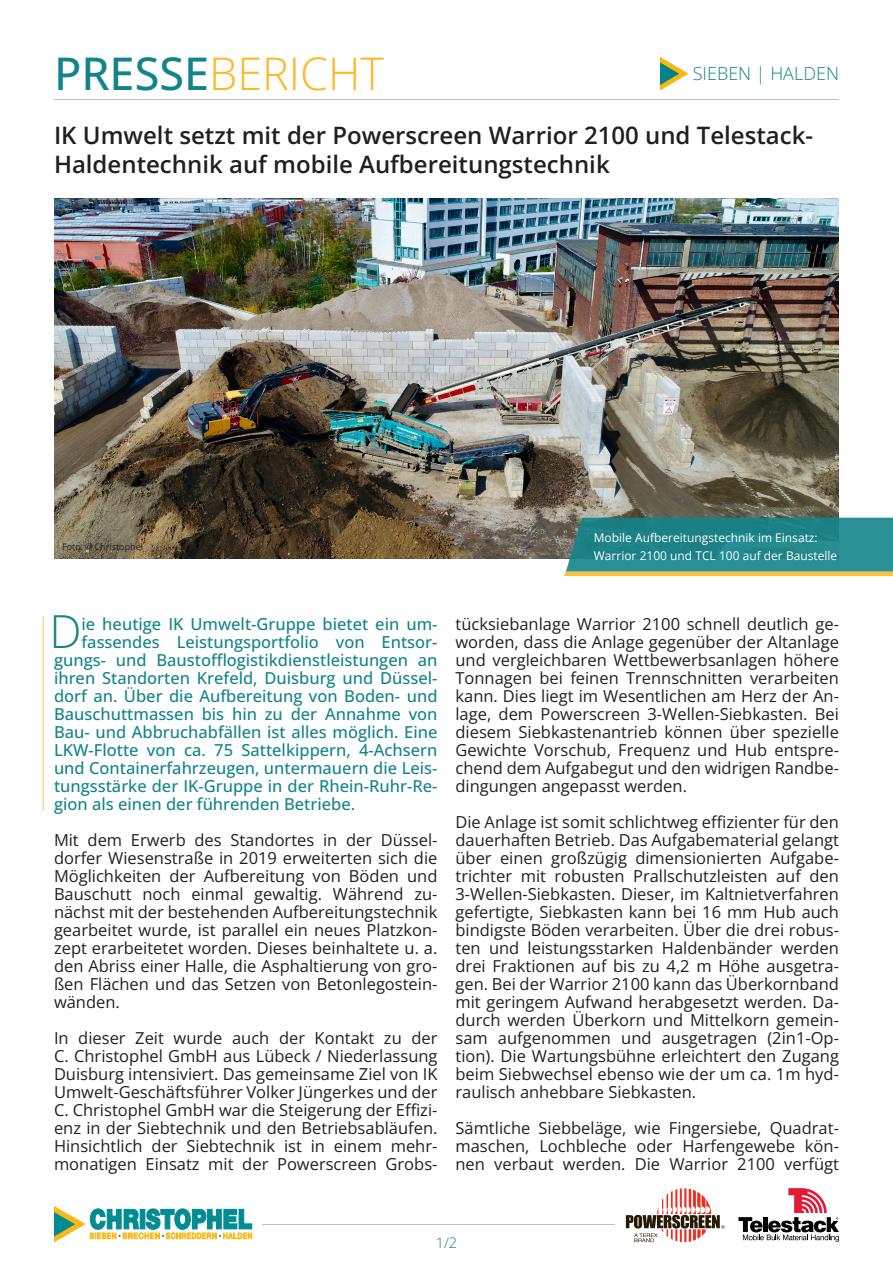
<style>
.page{position:relative;width:893px;height:1263px;background:#fff}
.page>*{position:absolute;margin:0;border:0;box-sizing:border-box;transform-origin:0 0}
.Teaser{font:300 45.45px "Open Sans";color:#13848a}
.t1{font:300 45px "Open Sans";color:#fcb828}
.Titel{font:600 24px/28.5px "Open Sans";color:#231f20}
.Bereiche{font:300 18px "Open Sans";color:#13848a}
.Fließtext{font:16.5px/18px "Open Sans";color:#231f20;text-align:justify}
.Teaser-2{font:500 16.5px "Open Sans";color:#13848a}
.t2{font:300 14.55px "Open Sans";color:#13848a}
.Bildunterschrift{font:12px "Open Sans";color:#fff}
.Foto_Copyright_schwarz{font:9px "Open Sans";color:#231f20}
.s1{font-weight:500;color:#13848a}
</style>
<div class="page">
<hr style="left:54px;top:99px;width:785px;height:1px;background:#c1c1b7">
<hr style="left:263px;top:1224px;width:352px;height:1px;background:#c1c1b7">
<svg style="left:626px;top:1188px;width:99px;height:54px"></svg>
<svg style="left:54px;top:1206px;width:198px;height:36px"></svg>
<svg style="left:738px;top:1188px;width:101px;height:54px"></svg>
<img style="left:54px;top:198px;width:785px;height:360px">
<svg style="left:564px;top:518px;width:329px;height:58px;background:#358b85"></svg>
<hr style="left:43px;top:616px;width:1px;height:194px;background:#fed68d">
<img style="left:660px;top:58px;width:28px;height:32px">
<h2 class="t1" style="left:54px;top:43px;width:332px"><span class="s1">PRESSE</span>BERICHT</h2>
<p class="Bereiche" style="left:693px;top:61px;width:148px">SIEBEN | HALDEN</p>
<p class="Titel" style="left:54px;top:121px;width:761px">IK Umwelt setzt mit der Powerscreen Warrior 2100 und Telestack-<br>Haldentechnik auf mobile Aufbereitungstechnik</p>
<p class="Foto_Copyright_schwarz" style="left:62px;top:540px;width:82px">Foto: © Christophel</p>
<p class="Bildunterschrift" style="left:594px;top:530px;width:225px">Mobile Aufbereitungstechnik im Einsatz:</p>
<p class="Bildunterschrift" style="left:594px;top:548px;width:245px">Warrior 2100 und TCL 100 auf der Baustelle</p>
<p class="Teaser" style="left:49px;top:600px;width:34px">D</p>
<p class="Teaser-2" style="left:82px;top:613px;width:357px">ie heutige IK Umwelt-Gruppe bietet ein um-</p>
<p class="Teaser-2" style="left:82px;top:631px;width:357px">fassendes Leistungsportfolio von Entsor-</p>
<p class="Teaser-2" style="left:54px;top:649px;width:385px">gungs- und Baustofflogistikdienstleistungen an</p>
<p class="Teaser-2" style="left:54px;top:667px;width:385px">ihren Standorten Krefeld, Duisburg und Düssel-</p>
<p class="Teaser-2" style="left:54px;top:685px;width:385px">dorf an. Über die Aufbereitung von Boden- und</p>
<p class="Teaser-2" style="left:54px;top:703px;width:385px">Bauschuttmassen bis hin zu der Annahme von</p>
<p class="Teaser-2" style="left:54px;top:721px;width:385px">Bau- und Abbruchabfällen ist alles möglich. Eine</p>
<p class="Teaser-2" style="left:54px;top:739px;width:385px">LKW-Flotte von ca. 75 Sattelkippern, 4-Achsern</p>
<p class="Teaser-2" style="left:54px;top:757px;width:385px">und Containerfahrzeugen, untermauern die Leis-</p>
<p class="Teaser-2" style="left:54px;top:775px;width:385px">tungsstärke der IK-Gruppe in der Rhein-Ruhr-Re-</p>
<p class="Teaser-2" style="left:54px;top:793px;width:303px">gion als einen der führenden Betriebe.</p>
<p class="Fließtext" style="left:54px;top:831px;width:385px">Mit dem Erwerb des Standortes in der Düssel&shy;dorfer Wiesenstraße in 2019 erweiterten sich die Möglichkeiten der Aufbereitung von Böden und Bauschutt noch einmal gewaltig. Während zu&shy;nächst mit der bestehenden Aufbereitungstechnik gearbeitet wurde, ist parallel ein neues Platzkon&shy;zept erarbeitetet worden. Dieses beinhaltete u. a. den Abriss einer Halle, die Asphaltierung von gro&shy;ßen Flächen und das Setzen von Betonlegostein&shy;wänden.</p>
<p class="Fließtext" style="left:54px;top:1029px;width:385px">In dieser Zeit wurde auch der Kontakt zu der C. Christophel GmbH aus Lübeck / Niederlassung Duisburg intensiviert. Das gemeinsame Ziel von IK Umwelt-Geschäftsführer Volker Jüngerkes und der C. Christophel GmbH war die Steigerung der Effizi&shy;enz in der Siebtechnik und den Betriebsabläufen.<br>Hinsichtlich der Siebtechnik ist in einem mehr&shy;monatigen Einsatz mit der Powerscreen Grobs-</p>
<p class="Fließtext" style="left:455px;top:615px;width:385px">tücksiebanlage Warrior 2100 schnell deutlich ge&shy;worden, dass die Anlage gegenüber der Altanlage und vergleichbaren Wettbewerbsanlagen höhere Tonnagen bei feinen Trennschnitten verarbeiten kann. Dies liegt im Wesentlichen am Herz der An&shy;lage, dem Powerscreen 3-Wellen-Siebkasten. Bei diesem Siebkastenantrieb können über spezielle Gewichte Vorschub, Frequenz und Hub entspre&shy;chend dem Aufgabegut und den widrigen Randbe&shy;dingungen angepasst werden.</p>
<p class="Fließtext" style="left:455px;top:813px;width:385px">Die Anlage ist somit schlichtweg effizienter für den dauerhaften Betrieb. Das Aufgabematerial gelangt über einen großzügig dimensionierten Aufgabe&shy;trichter mit robusten Prallschutzleisten auf den 3-Wellen-Siebkasten. Dieser, im Kaltnietverfahren gefertigte, Siebkasten kann bei 16 mm Hub auch bindigste Böden verarbeiten. Über die drei robus&shy;ten und leistungsstarken Haldenbänder werden drei Fraktionen auf bis zu 4,2 m Höhe ausgetra&shy;gen. Bei der Warrior 2100 kann das Überkornband mit geringem Aufwand herabgesetzt werden. Da&shy;durch werden Überkorn und Mittelkorn gemein&shy;sam aufgenommen und ausgetragen (2in1-Op&shy;tion). Die Wartungsbühne erleichtert den Zugang beim Siebwechsel ebenso wie der um ca. 1m hyd&shy;raulisch anhebbare Siebkasten.</p>
<p class="Fließtext" style="left:455px;top:1119px;width:385px">Sämtliche Siebbeläge, wie Fingersiebe, Quadrat&shy;maschen, Lochbleche oder Harfengewebe kön&shy;nen verbaut werden. Die Warrior 2100 verfügt</p>
<p class="t2" style="left:436px;top:1232px;width:23px">1/2</p>
</div>
